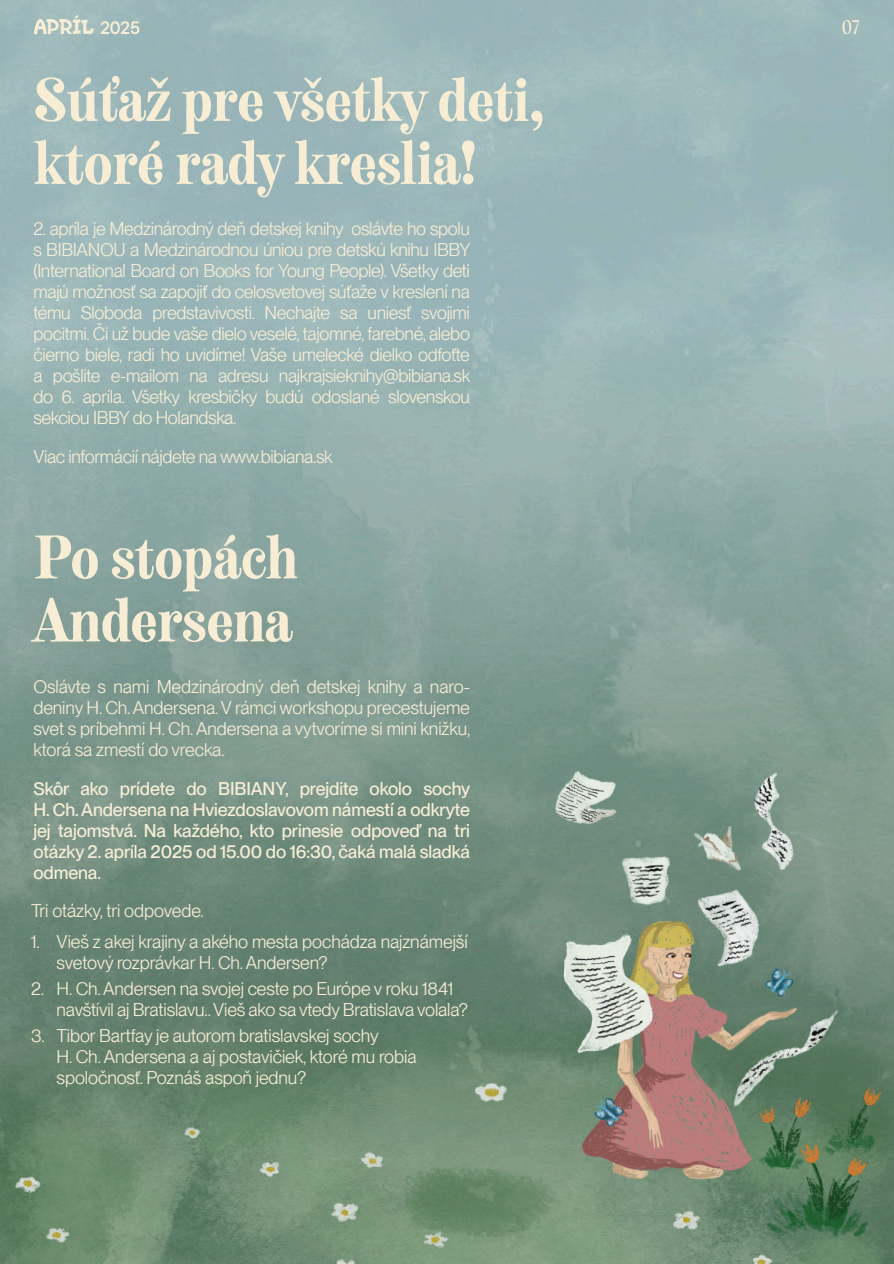
<style>
.page{position:relative;width:894px;height:1264px;background:#fff}
.page>*{position:absolute;margin:0;border:0;box-sizing:border-box;transform-origin:0 0}
.t1{font:53.55px/63px "Neato Serif";letter-spacing:.005em;color:#f7edd5}
.t2{font:22.2px "Lance Betsy";color:#f7eed5}
.t3{font:18.6px "Gambarino";color:#f7edd5}
.t4{font:18px/21px "PP Neue Montreal";letter-spacing:-.01em;color:#f7edd5}
.t5{font:500 18px/21px "PP Neue Montreal";letter-spacing:-.005em;color:#f7edd5;text-align:justify}
.s1{font-family:"TT Commons Pro Db";font-size:18px;color:#f7edd5}
</style>
<div class="page">
<img style="left:0;top:784px;width:555px;height:209px">
<div style="left:0;top:0;width:893px;height:286px;background:#9bb6b9"></div>
<img style="left:0;top:993px;width:555px;height:270px">
<img style="left:555px;top:735px;width:338px;height:528px">
<img style="left:557px;top:740px;width:336px;height:432px">
<svg style="left:34px;top:19px;width:13px;height:15px"></svg>
<img style="left:594px;top:968px;width:299px;height:197px">
<p class="t2" style="left:46px;top:19px;width:95px">PRÍL <span class="s1">2025</span></p>
<h1 class="t1" style="left:34px;top:73px;width:511px">Súťaž pre všetky deti, ktoré rady kreslia!</h1>
<p class="t4" style="left:33px;top:218px;width:438px;text-align:justify">2. apríla je Medzinárodný deň detskej knihy oslávte ho spolu s BIBIANOU a Medzinárodnou úniou pre detskú knihu IBBY (International Board on Books for Young People). Všetky deti majú možnosť sa zapojiť do celosvetovej súťaže v kreslení na tému Sloboda predstavivosti. Nechajte sa uniesť svojimi pocitmi. Či už bude vaše dielo veselé, tajomné, farebné, alebo čierno biele, radi ho uvidíme! Vaše umelecké dielko odfoťte a pošlite e-mailom na adresu najkrajsieknihy@bibiana.sk do 6. apríla. Všetky kresbičky budú odoslané slovenskou sekciou IBBY do Holandska.</p>
<p class="t4" style="left:33px;top:446px;width:301px">Viac informácií nájdete na www.bibiana.sk</p>
<h1 class="t1" style="left:34px;top:531px;width:265px">Po stopách<br>Andersena</h1>
<p class="t4" style="left:33px;top:675px;width:438px;text-align:justify">Oslávte s nami Medzinárodný deň detskej knihy a naro&shy;deniny H. Ch. Andersena. V rámci workshopu precestujeme svet s príbehmi H. Ch. Andersena a vytvoríme si mini knižku, ktorá sa zmestí do vrecka.</p>
<p class="t5" style="left:33px;top:777px;width:438px">Skôr ako prídete do BIBIANY, prejdite okolo sochy H. Ch. Andersena na Hviezdoslavovom námestí a odkryte jej tajomstvá. Na každého, kto prinesie odpoveď na tri otázky 2. apríla 2025 od 15.00 do 16:30, čaká malá sladká odmena.</p>
<p class="t4" style="left:31px;top:900px;width:174px">Tri otázky, tri odpovede.</p>
<p class="t4" style="left:57px;top:931px;width:412px;text-indent:-26px">1. Vieš z akej krajiny a akého mesta pochádza najznámejší svetový rozprávkar H. Ch. Andersen?</p>
<p class="t4" style="left:57px;top:978px;width:412px;text-indent:-26px">2. H. Ch. Andersen na svojej ceste po Európe v roku 1841 navštívil aj Bratislavu.. Vieš ako sa vtedy Bratislava volala?</p>
<p class="t4" style="left:57px;top:1024px;width:361px;text-indent:-26px">3. Tibor Bartfay je autorom bratislavskej sochy<br>H. Ch. Andersena a aj postavičiek, ktoré mu robia spoločnosť. Poznáš aspoň jednu?</p>
<p class="t3" style="left:841px;top:14px;width:19px">07</p>
</div>
